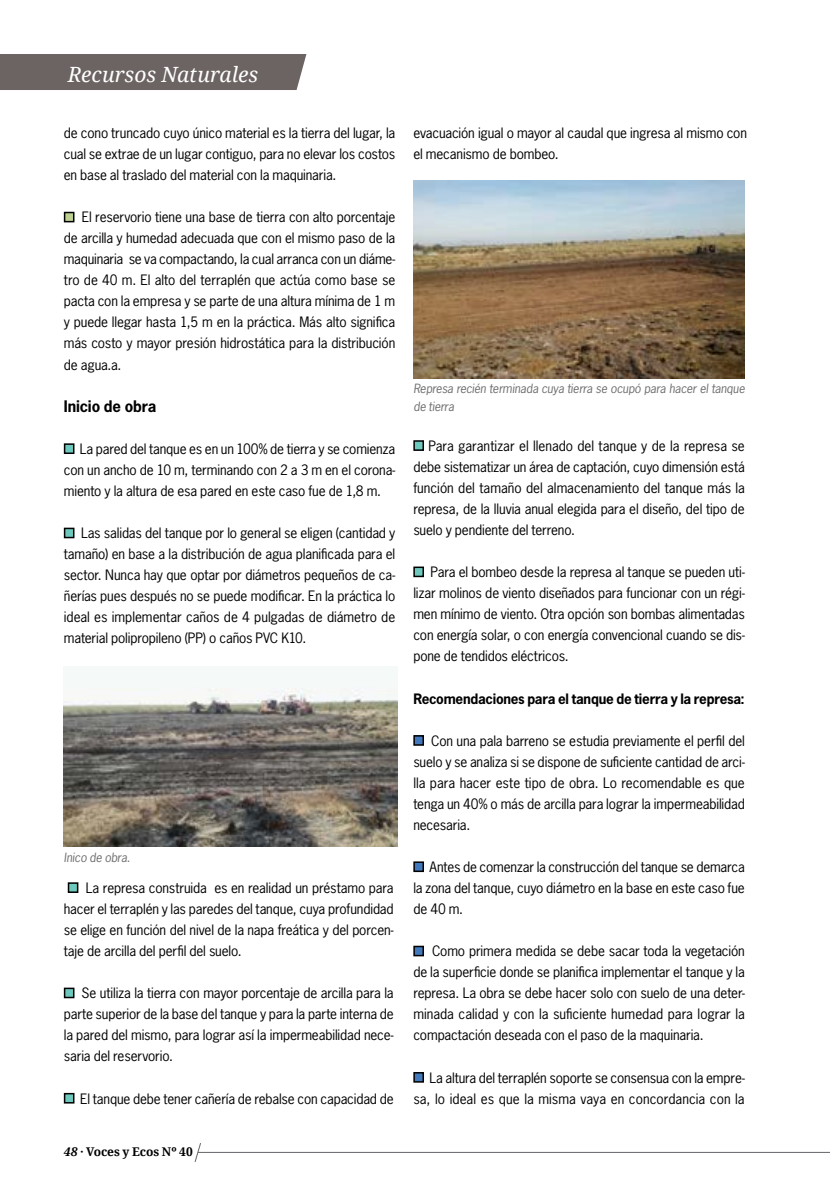
<style>
.page{position:relative;width:830px;height:1191px;background:#fff}
.page>*{position:absolute;margin:0;border:0;box-sizing:border-box;transform-origin:0 0}
.t1{font:italic 21px "Droid Serif";color:#fff}
.t2{font:700 15px "News Gothic Std";letter-spacing:-.01em;color:#000}
.t3{font:13.5px/21px "News Gothic Std";letter-spacing:-.01em;color:#000;text-align:justify}
.t4{font:700 13.5px "News Gothic Std";letter-spacing:-.02em;color:#000}
.t5{font:italic 12px/18px "News Gothic Std";letter-spacing:-.01em;color:#6d6e71}
.t6{font:700 12px "Droid Serif";letter-spacing:-.005em;color:#000}
.s1{font-style:italic}
</style>
<div class="page">
<hr style="left:198px;top:1151px;width:631px;height:2px;background:#6d6e71">
<svg style="left:194px;top:1143px;width:8px;height:19px"></svg>
<div style="left:65px;top:212px;width:9px;height:10px;background:#bdd090"></div>
<div style="left:64px;top:212px;width:10px;height:10px;border:2px solid #000"></div>
<div style="left:65px;top:444px;width:9px;height:9px;background:#6dc8bd"></div>
<div style="left:64px;top:443px;width:10px;height:11px;border:2px solid #000"></div>
<div style="left:65px;top:528px;width:9px;height:9px;background:#6dc8bd"></div>
<div style="left:64px;top:527px;width:10px;height:11px;border:2px solid #000"></div>
<div style="left:414px;top:441px;width:9px;height:9px;background:#6dc8bd"></div>
<div style="left:413px;top:440px;width:11px;height:11px;border:2px solid #000"></div>
<div style="left:414px;top:567px;width:9px;height:9px;background:#6dc8bd"></div>
<div style="left:413px;top:566px;width:11px;height:11px;border:2px solid #000"></div>
<div style="left:414px;top:736px;width:9px;height:9px;background:#4278bc"></div>
<div style="left:413px;top:735px;width:11px;height:10px;border:2px solid #000"></div>
<div style="left:414px;top:862px;width:9px;height:9px;background:#4278bc"></div>
<div style="left:413px;top:861px;width:11px;height:11px;border:2px solid #000"></div>
<div style="left:414px;top:946px;width:9px;height:9px;background:#4278bc"></div>
<div style="left:413px;top:945px;width:11px;height:11px;border:2px solid #000"></div>
<div style="left:414px;top:1072px;width:9px;height:10px;background:#4278bc"></div>
<div style="left:413px;top:1072px;width:11px;height:10px;border:2px solid #000"></div>
<div style="left:68px;top:883px;width:10px;height:9px;background:#6dc8bd"></div>
<div style="left:68px;top:882px;width:10px;height:11px;border:2px solid #000"></div>
<div style="left:65px;top:988px;width:9px;height:9px;background:#6dc8bd"></div>
<div style="left:64px;top:987px;width:10px;height:11px;border:2px solid #000"></div>
<div style="left:65px;top:1093px;width:9px;height:9px;background:#6dc8bd"></div>
<div style="left:64px;top:1093px;width:10px;height:10px;border:2px solid #000"></div>
<img style="left:413px;top:181px;width:331px;height:197px">
<img style="left:64px;top:686px;width:333px;height:160px">
<div style="left:0;top:54px;width:306px;height:36px;background:#6c6462"></div>
<h1 class="t1" style="left:68px;top:62px;width:191px">Recursos Naturales</h1>
<p class="t3" style="left:64px;top:122px;width:333px">de cono truncado cuyo único material es la tierra del lugar, la cual se extrae de un lugar contiguo, para no elevar los costos en base al traslado del material con la maquinaria.</p>
<p class="t3" style="left:64px;top:207px;width:333px;text-indent:18px">El reservorio tiene una base de tierra con alto porcentaje de arcilla y humedad adecuada que con el mismo paso de la maquinaria se va compactando, la cual arranca con un diáme&shy;tro de 40 m. El alto del terraplén que actúa como base se pacta con la empresa y se parte de una altura mínima de 1 m y puede llegar hasta 1,5 m en la práctica. Más alto significa más costo y mayor presión hidrostática para la distribución de agua.a.</p>
<p class="t2" style="left:64px;top:396px;width:94px">Inicio de obra</p>
<p class="t3" style="left:64px;top:438px;width:333px;text-indent:16px">La pared del tanque es en un 100% de tierra y se comienza con un ancho de 10 m, terminando con 2 a 3 m en el corona&shy;miento y la altura de esa pared en este caso fue de 1,8 m.</p>
<p class="t3" style="left:64px;top:522px;width:333px;text-indent:17px">Las salidas del tanque por lo general se eligen (cantidad y tamaño) en base a la distribución de agua planificada para el sector. Nunca hay que optar por diámetros pequeños de ca&shy;ñerías pues después no se puede modificar. En la práctica lo ideal es implementar caños de 4 pulgadas de diámetro de material polipropileno (PP) o caños PVC K10.</p>
<p class="t5" style="left:64px;top:849px;width:68px">Inico de obra.</p>
<p class="t3" style="left:64px;top:877px;width:331px;text-indent:22px">La represa construida es en realidad un préstamo para hacer el terraplén y las paredes del tanque, cuya profundidad se elige en función del nivel de la napa freática y del porcen&shy;taje de arcilla del perfil del suelo.</p>
<p class="t3" style="left:64px;top:982px;width:331px;text-indent:18px">Se utiliza la tierra con mayor porcentaje de arcilla para la parte superior de la base del tanque y para la parte interna de la pared del mismo, para lograr así la impermeabilidad nece&shy;saria del reservorio.</p>
<p class="t3" style="left:80px;top:1087px;width:315px">El tanque debe tener cañería de rebalse con capacidad de</p>
<p class="t6" style="left:64px;top:1145px;width:130px"><span class="s1">48</span> · Voces y Ecos Nº 40</p>
<p class="t3" style="left:413px;top:122px;width:335px">evacuación igual o mayor al caudal que ingresa al mismo con el mecanismo de bombeo.</p>
<p class="t5" style="left:413px;top:379px;width:333px">Represa recién terminada cuya tierra se ocupó para hacer el tanque de tierra</p>
<p class="t3" style="left:413px;top:435px;width:333px;text-indent:15px">Para garantizar el llenado del tanque y de la represa se debe sistematizar un área de captación, cuyo dimensión está función del tamaño del almacenamiento del tanque más la represa, de la lluvia anual elegida para el diseño, del tipo de suelo y pendiente del terreno.</p>
<p class="t3" style="left:413px;top:561px;width:333px;text-indent:17px">Para el bombeo desde la represa al tanque se pueden uti&shy;lizar molinos de viento diseñados para funcionar con un régi&shy;men mínimo de viento. Otra opción son bombas alimentadas con energía solar, o con energía convencional cuando se dis&shy;pone de tendidos eléctricos.</p>
<p class="t4" style="left:413px;top:689px;width:333px">Recomendaciones para el tanque de tierra y la represa:</p>
<p class="t3" style="left:413px;top:730px;width:333px;text-indent:18px">Con una pala barreno se estudia previamente el perfil del suelo y se analiza si se dispone de suficiente cantidad de arci&shy;lla para hacer este tipo de obra. Lo recomendable es que tenga un 40% o más de arcilla para lograr la impermeabilidad necesaria.</p>
<p class="t3" style="left:413px;top:856px;width:333px;text-indent:16px">Antes de comenzar la construcción del tanque se demarca la zona del tanque, cuyo diámetro en la base en este caso fue de 40 m.</p>
<p class="t3" style="left:413px;top:940px;width:333px;text-indent:19px">Como primera medida se debe sacar toda la vegetación de la superficie donde se planifica implementar el tanque y la represa. La obra se debe hacer solo con suelo de una deter&shy;minada calidad y con la suficiente humedad para lograr la compactación deseada con el paso de la maquinaria.</p>
<p class="t3" style="left:413px;top:1067px;width:333px;text-align:right">La altura del terraplén soporte se consensua con la empre&shy;sa, lo ideal es que la misma vaya en concordancia con la</p>
</div>
